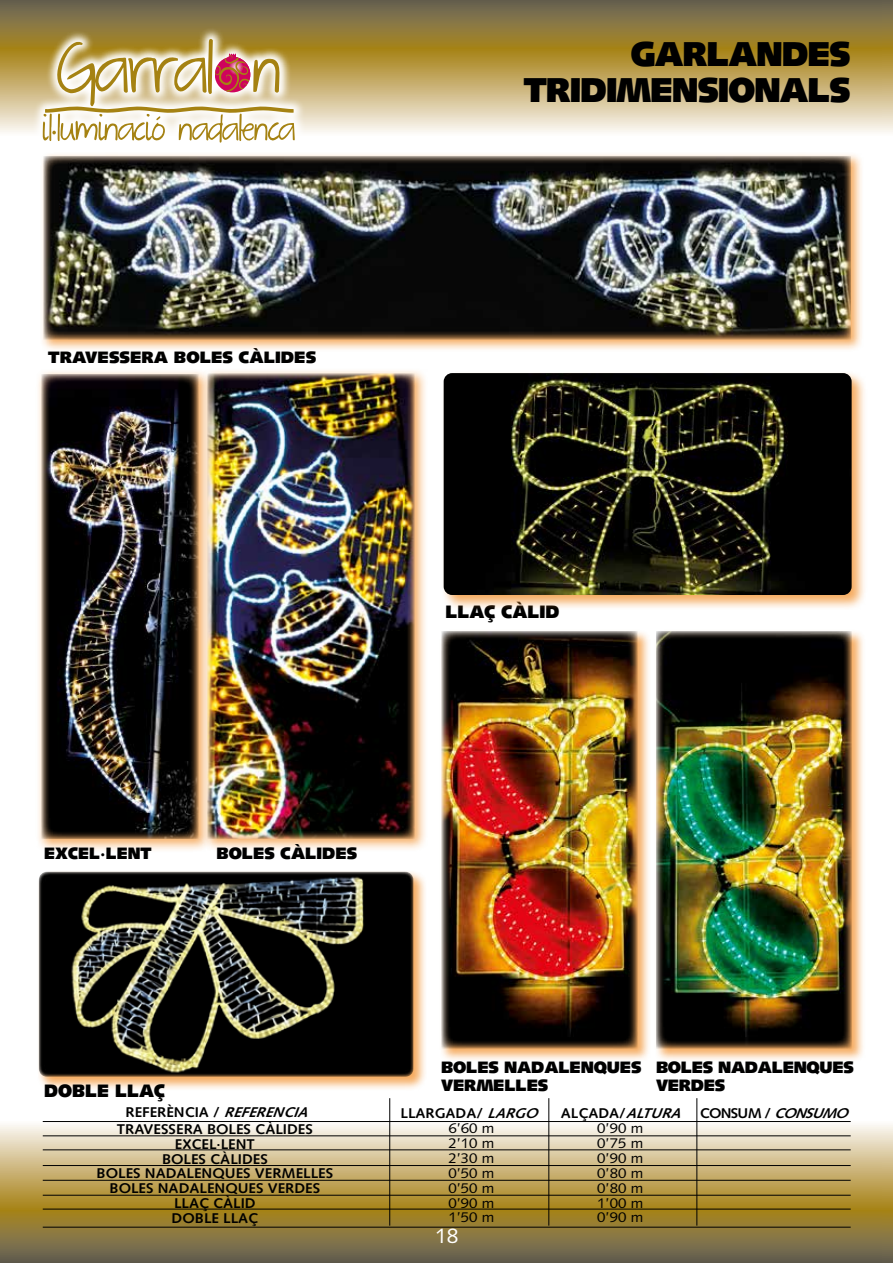
<style>
.page{position:relative;width:893px;height:1263px;background:#fff}
.page>*{position:absolute;margin:0;border:0;box-sizing:border-box;transform-origin:0 0}
.t1{font:900 34.5px/36px "Syntax";letter-spacing:-.03em;color:#000;text-align:right}
.t2{font:21px "Syntax";color:#fff}
.t3{font:900 18px "Syntax";color:#000}
.t4{font:900 16.5px/18px "Syntax";letter-spacing:-.01em;color:#000}
.t5{font:900 16.5px "Syntax";letter-spacing:-.01em;color:#000;scale:1.04 1}
.t6{font:700 14.1px/14.9px "Syntax";color:#000;text-align:center;scale:1.06 1}
.t7{font:14.1px/14.9px "Syntax";color:#000;text-align:justify;scale:1.06 1}
.t8{font:700 14.1px "Syntax";letter-spacing:-.025em;color:#000;scale:1.06 1}
.s1{font-style:italic}
</style>
<div class="page">
<svg style="left:0;top:0;width:882px;height:132px;background:#af9b65"></svg>
<svg style="left:0;top:1119px;width:882px;height:144px;background:#b19f6b"></svg>
<hr style="left:43px;top:1121px;width:808px;height:1px;background:#000">
<hr style="left:389px;top:1098px;width:1px;height:128px;background:#000">
<hr style="left:549px;top:1098px;width:1px;height:128px;background:#000">
<hr style="left:697px;top:1098px;width:1px;height:128px;background:#000">
<hr style="left:43px;top:1149px;width:808px;height:1px;background:#000">
<hr style="left:43px;top:1165px;width:808px;height:1px;background:#000">
<hr style="left:43px;top:1180px;width:808px;height:1px;background:#000">
<hr style="left:43px;top:1195px;width:808px;height:1px;background:#000">
<hr style="left:43px;top:1135px;width:808px;height:1px;background:#000">
<hr style="left:43px;top:1209px;width:808px;height:1px;background:#000">
<svg style="left:31px;top:27px;width:276px;height:111px;background:#ae9859"></svg>
<svg style="left:43px;top:39px;width:252px;height:104px"></svg>
<div style="left:39px;top:152px;width:825px;height:200px;background:#f3912d;opacity:.75"></div>
<img style="left:44px;top:156px;width:807px;height:183px">
<div style="left:36px;top:368px;width:176px;height:484px;background:#f3912d;opacity:.75"></div>
<img style="left:42px;top:374px;width:156px;height:465px">
<div style="left:202px;top:367px;width:226px;height:485px;background:#f3912d;opacity:.75"></div>
<img style="left:208px;top:373px;width:207px;height:466px">
<div style="left:654px;top:629px;width:212px;height:433px;background:#f3912d;opacity:.75"></div>
<img style="left:656px;top:631px;width:196px;height:417px">
<div style="left:439px;top:629px;width:213px;height:433px;background:#f3912d;opacity:.75"></div>
<img style="left:442px;top:631px;width:195px;height:417px">
<svg style="left:882px;top:0;width:11px;height:132px"></svg>
<svg style="left:882px;top:1125px;width:11px;height:138px;background:#b39f67"></svg>
<div style="left:37px;top:869px;width:391px;height:222px;background:#f3912d;opacity:.75"></div>
<img style="left:39px;top:872px;width:374px;height:205px">
<hr style="left:43px;top:1227px;width:808px;height:1px;background:#000">
<div style="left:441px;top:370px;width:427px;height:241px;background:#f3912d;opacity:.75"></div>
<img style="left:444px;top:373px;width:408px;height:222px">
<h1 class="t1" style="left:524px;top:36px;width:328px">GARLANDES<br>TRIDIMENSIONALS</h1>
<p class="t5" style="left:48px;top:348px;width:259px">TRAVESSERA BOLES CÀLIDES</p>
<p class="t4" style="left:44px;top:844px;width:109px">EXCEL·LENT</p>
<p class="t4" style="left:216px;top:845px;width:142px">BOLES CÀLIDES</p>
<p class="t3" style="left:445px;top:601px;width:116px">LLAÇ CÀLID</p>
<p class="t4" style="left:441px;top:1058px;width:202px">BOLES NADALENQUES<br>VERMELLES</p>
<p class="t4" style="left:656px;top:1058px;width:199px">BOLES NADALENQUES</p>
<p class="t3" style="left:44px;top:1080px;width:123px">DOBLE LLAÇ</p>
<p class="t4" style="left:656px;top:1076px;width:71px">VERDES</p>
<p class="t6" style="left:126px;top:1105px;width:179px">R E F E R È N C I A / <span class="s1">REFERENCIA</span></p>
<p class="t6" style="left:97px;top:1122px;width:225px">TRAVESSERA BOLES CÀLIDES<br>EXCEL·LENT<br>BOLES CÀLIDES<br>BOLES NADALENQUES VERMELLES<br>BOLES NADALENQUES VERDES<br>LLAÇ CÀLID<br>DOBLE LLAÇ</p>
<p class="t6" style="left:401px;top:1106px;width:136px">LLARGADA/ <span class="s1">LARGO</span></p>
<p class="t7" style="left:448px;top:1121px;width:45px">6’60 m 2’10 m 2’30 m 0’50 m 0’50 m 0’90 m 1’50 m</p>
<h2 class="t2" style="left:435px;top:1223px;width:25px">18</h2>
<p class="t8" style="left:561px;top:1105px;width:278px">ALÇADA/<span class="s1">ALTURA</span> CONSUM / <span class="s1">CONSUMO</span></p>
<p class="t7" style="left:597px;top:1121px;width:45px">0’90 m 0’75 m 0’90 m 0’80 m 0’80 m 1’00 m 0’90 m</p>
</div>
